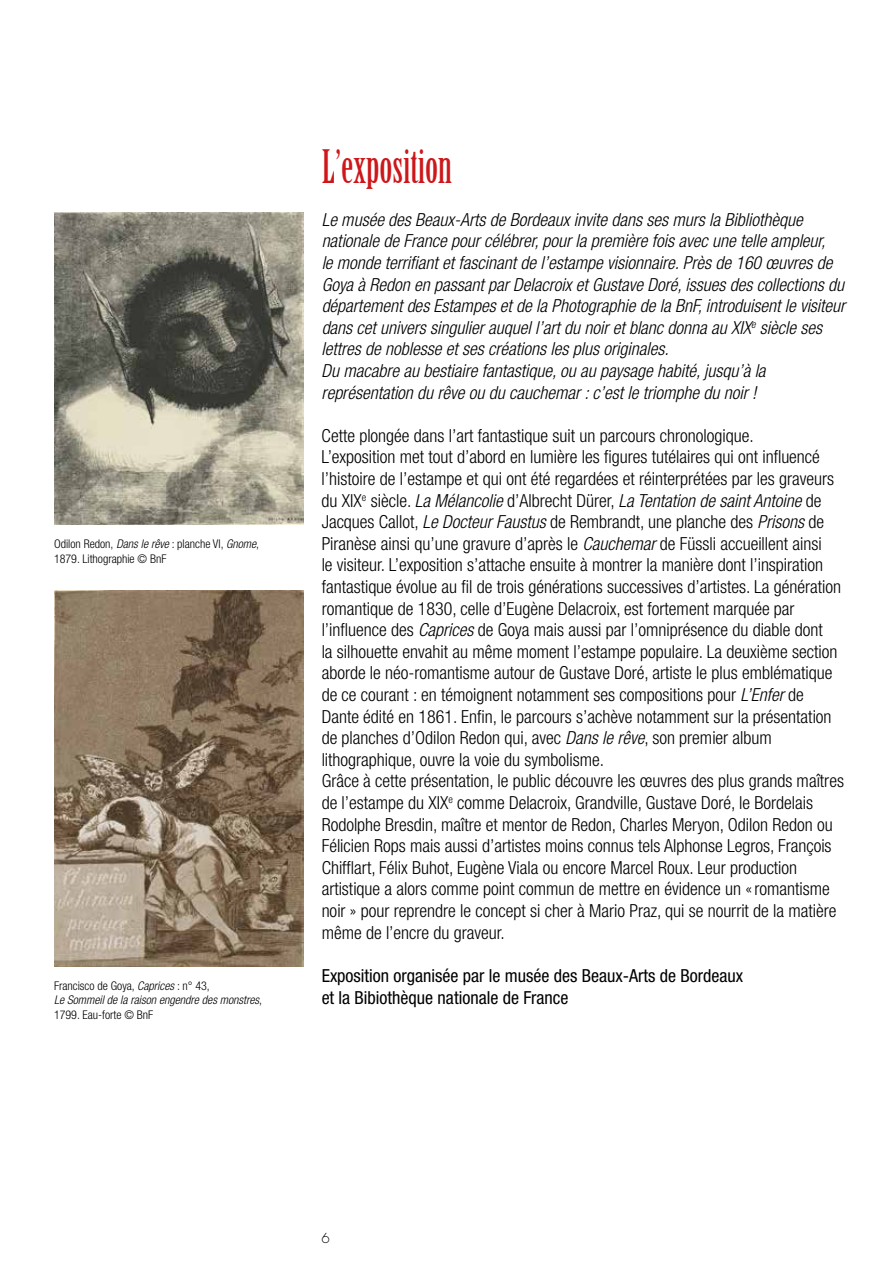
<style>
.page{position:relative;width:893px;height:1263px;background:#fff}
.page>*{position:absolute;margin:0;border:0;box-sizing:border-box;transform-origin:0 0}
.t1{font:45px "Birch Std";color:#cd171a}
.t2{font:300 condensed 18px/21.6px "Helvetica Neue LT Std";color:#000}
.t3{font:italic 300 condensed 18px/21.6px "Helvetica Neue LT Std";color:#000}
.t4{font:condensed 18px/21.6px "Helvetica Neue LT Std";color:#000}
.t5{font:300 13.5px "Futura";color:#000}
.t6{font:italic 300 condensed 12px/14.4px "Helvetica Neue LT Std";color:#000}
.t7{font:300 condensed 12px/14.4px "Helvetica Neue LT Std";color:#000}
.s1{font-style:italic}
.s2{font-style:normal}
</style>
<div class="page">
<img style="left:54px;top:590px;width:250px;height:377px">
<img style="left:54px;top:213px;width:250px;height:311px">
<p class="t7" style="left:54px;top:537px;width:207px">Odilon Redon, <span class="s1">Dans le rêve</span> : planche VI, <span class="s1">Gnome</span>,<br>1879. Lithographie © BnF</p>
<p class="t6" style="left:54px;top:978px;width:210px"><span class="s2">Francisco de Goya,</span> Caprices <span class="s2">: n° 43,<br></span>Le Sommeil de la raison engendre des monstres<span class="s2">,<br>1799. Eau-forte © BnF</span></p>
<h1 class="t1" style="left:322px;top:141px;width:132px">L’exposition</h1>
<p class="t3" style="left:322px;top:209px;width:525px">Le musée des Beaux-Arts de Bordeaux invite dans ses murs la Bibliothèque nationale de France pour célébrer, pour la première fois avec une telle ampleur,<br>le monde terrifiant et fascinant de l’estampe visionnaire. Près de 160 œuvres de Goya à Redon en passant par Delacroix et Gustave Doré, issues des collections du département des Estampes et de la Photographie de la BnF, introduisent le visiteur dans cet univers singulier auquel l’art du noir et blanc donna au XIX<sup>e</sup> siècle ses lettres de noblesse et ses créations les plus originales.<br>Du macabre au bestiaire fantastique, ou au paysage habité, jusqu’à la représentation du rêve ou du cauchemar : c’est le triomphe du noir !</p>
<p class="t2" style="left:322px;top:424px;width:524px">Cette plongée dans l’art fantastique suit un parcours chronologique.<br>L’exposition met tout d’abord en lumière les figures tutélaires qui ont influencé l’histoire de l’estampe et qui ont été regardées et réinterprétées par les graveurs du XIX<sup>e</sup> siècle. <span class="s1">La Mélancolie</span> d’Albrecht Dürer, <span class="s1">La Tentation de saint Antoine</span> de Jacques Callot, <span class="s1">Le Docteur Faustus</span> de Rembrandt, une planche des <span class="s1">Prisons</span> de Piranèse ainsi qu’une gravure d’après le <span class="s1">Cauchemar</span> de Füssli accueillent ainsi<br>le visiteur. L’exposition s’attache ensuite à montrer la manière dont l’inspiration fantastique évolue au fil de trois générations successives d’artistes. La génération romantique de 1830, celle d’Eugène Delacroix, est fortement marquée par l’influence des <span class="s1">Caprices</span> de Goya mais aussi par l’omniprésence du diable dont<br>la silhouette envahit au même moment l’estampe populaire. La deuxième section aborde le néo-romantisme autour de Gustave Doré, artiste le plus emblématique de ce courant : en témoignent notamment ses compositions pour <span class="s1">L’Enfer</span> de Dante édité en 1861. Enfin, le parcours s’achève notamment sur la présentation de planches d’Odilon Redon qui, avec <span class="s1">Dans le rêve</span>, son premier album lithographique, ouvre la voie du symbolisme.<br>Grâce à cette présentation, le public découvre les œuvres des plus grands maîtres de l’estampe du XIX<sup>e</sup> comme Delacroix, Grandville, Gustave Doré, le Bordelais Rodolphe Bresdin, maître et mentor de Redon, Charles Meryon, Odilon Redon ou Félicien Rops mais aussi d’artistes moins connus tels Alphonse Legros, François Chifflart, Félix Buhot, Eugène Viala ou encore Marcel Roux. Leur production artistique a alors comme point commun de mettre en évidence un «romantisme noir » pour reprendre le concept si cher à Mario Praz, qui se nourrit de la matière même de l’encre du graveur.</p>
<p class="t4" style="left:322px;top:964px;width:423px">Exposition organisée par le musée des Beaux-Arts de Bordeaux et la Bibiothèque nationale de France</p>
<p class="t5" style="left:321px;top:1229px;width:10px">6</p>
</div>
